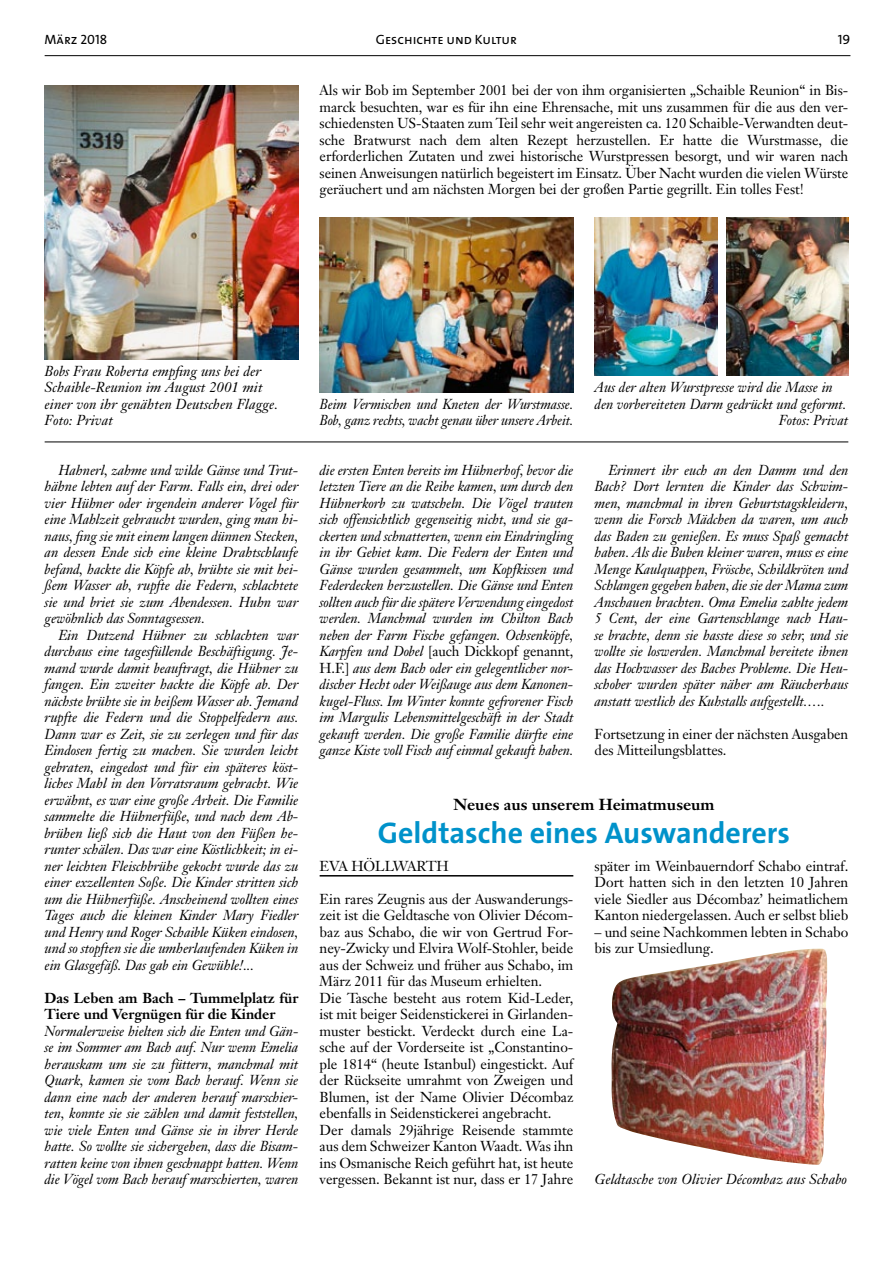
<style>
.page{position:relative;width:893px;height:1263px;background:#fff}
.page>*{position:absolute;margin:0;border:0;box-sizing:border-box;transform-origin:0 0}
.t1{font:700 30px "The Sans B7";color:#0092ca}
.t2{font:700 15.75px "Janson Text";color:#000}
.t3{font:italic 14.25px/16.5px "Janson Text";letter-spacing:-.005em;color:#000;text-align:justify}
.t4{font:14.25px/16.5px "Janson Text";letter-spacing:-.005em;color:#000}
.t5{font:italic 14.25px/16.5px "Janson Text";letter-spacing:-.005em;color:#000;scale:.95 1}
.t6{font:700 14.25px/16.5px "Janson Text";letter-spacing:-.005em;color:#000}
.t7{font:13.5px "The Sans Caps";color:#000}
.s1{font-style:normal}
</style>
<div class="page">
<hr style="left:45px;top:55px;width:805px;height:1px;background:#000">
<img style="left:45px;top:85px;width:253px;height:274px">
<img style="left:320px;top:217px;width:253px;height:175px">
<img style="left:595px;top:217px;width:123px;height:159px">
<img style="left:726px;top:217px;width:122px;height:159px">
<hr style="left:45px;top:442px;width:803px;height:1px;background:#000">
<hr style="left:320px;top:875px;width:253px;height:1px;background:#000">
<img style="left:611px;top:949px;width:217px;height:216px">
<p class="t7" style="left:45px;top:28px;width:64px">März 2018</p>
<p class="t7" style="left:376px;top:28px;width:143px">Geschichte und Kultur</p>
<p class="t7" style="left:838px;top:28px;width:14px">19</p>
<p class="t4" style="left:320px;top:82px;width:530px;text-align:justify">Als wir Bob im September 2001 bei der von ihm organisierten „Schaible Reunion“ in Bis&shy;marck besuchten, war es für ihn eine Ehrensache, mit uns zusammen für die aus den ver&shy;schiedensten US-Staaten zum Teil sehr weit angereisten ca. 120 Schaible-Verwandten deut&shy;sche Bratwurst nach dem alten Rezept herzustellen. Er hatte die Wurstmasse, die erforderlichen Zutaten und zwei historische Wurstpressen besorgt, und wir waren nach seinen Anweisungen natürlich begeistert im Einsatz. Über Nacht wurden die vielen Würste geräuchert und am nächsten Morgen bei der großen Partie gegrillt. Ein tolles Fest!</p>
<p class="t3" style="left:45px;top:363px;width:235px;text-align:left">Bobs Frau Roberta empfing uns bei der<br>Schaible-Reunion im August 2001 mit einer von ihr genähten Deutschen Flagge.<br>Foto: Privat</p>
<p class="t3" style="left:45px;top:462px;width:255px;text-indent:14px">Hahnerl, zahme und wilde Gänse und Trut&shy;hähne lebten auf der Farm. Falls ein, drei oder vier Hühner oder irgendein anderer Vogel für eine Mahlzeit gebraucht wurden, ging man hi&shy;naus, fing sie mit einem langen dünnen Stecken, an dessen Ende sich eine kleine Drahtschlaufe befand, hackte die Köpfe ab, brühte sie mit hei&shy;ßem Wasser ab, rupfte die Federn, schlachtete sie und briet sie zum Abendessen. Huhn war gewöhnlich das Sonntagsessen.</p>
<p class="t3" style="left:45px;top:627px;width:255px;text-indent:14px">Ein Dutzend Hühner zu schlachten war durchaus eine tagesfüllende Beschäftigung. Je&shy;mand wurde damit beauftragt, die Hühner zu fangen. Ein zweiter hackte die Köpfe ab. Der nächste brühte sie in heißem Wasser ab. Jemand rupfte die Federn und die Stoppelfedern aus.<br>Dann war es Zeit, sie zu zerlegen und für das Eindosen fertig zu machen. Sie wurden leicht gebraten, eingedost und für ein späteres köst&shy;liches Mahl in den Vorratsraum gebracht. Wie erwähnt, es war eine große Arbeit. Die Familie sammelte die Hühnerfüße, und nach dem Ab&shy;brühen ließ sich die Haut von den Füßen he&shy;runter schälen. Das war eine Köstlichkeit; in ei&shy;ner leichten Fleischbrühe gekocht wurde das zu einer exzellenten Soße. Die Kinder stritten sich um die Hühnerfüße. Anscheinend wollten eines Tages auch die kleinen Kinder Mary Fiedler und Henry und Roger Schaible Küken eindosen, und so stopften sie die umherlaufenden Küken in ein Glasgefäß. Das gab ein Gewühle!...</p>
<p class="t6" style="left:45px;top:989px;width:255px">Das Leben am Bach – Tummelplatz für<br>Tiere und Vergnügen für die Kinder</p>
<p class="t3" style="left:45px;top:1023px;width:255px">Normalerweise hielten sich die Enten und Gän&shy;se im Sommer am Bach auf. Nur wenn Emelia herauskam um sie zu füttern, manchmal mit Quark, kamen sie vom Bach herauf. Wenn sie dann eine nach der anderen herauf marschier&shy;ten, konnte sie sie zählen und damit feststellen, wie viele Enten und Gänse sie in ihrer Herde hatte. So wollte sie sichergehen, dass die Bisam&shy;ratten keine von ihnen geschnappt hatten. Wenn die Vögel vom Bach herauf marschierten, waren</p>
<p class="t5" style="left:320px;top:396px;width:269px">Beim Vermischen und Kneten der Wurstmasse.<br>Bob, ganz rechts, wacht genau über unsere Arbeit.</p>
<p class="t3" style="left:595px;top:379px;width:240px">Aus der alten Wurstpresse wird die Masse in</p>
<p class="t3" style="left:595px;top:396px;width:253px">den vorbereiteten Darm gedrückt und geformt.</p>
<p class="t3" style="left:779px;top:412px;width:71px">Fotos: Privat</p>
<p class="t3" style="left:320px;top:462px;width:255px">die ersten Enten bereits im Hühnerhof, bevor die letzten Tiere an die Reihe kamen, um durch den Hühnerkorb zu watscheln. Die Vögel trauten sich offensichtlich gegenseitig nicht, und sie ga&shy;ckerten und schnatterten, wenn ein Eindringling in ihr Gebiet kam. Die Federn der Enten und Gänse wurden gesammelt, um Kopfkissen und Federdecken herzustellen. Die Gänse und Enten sollten auch für die spätere Verwendung eingedost werden. Manchmal wurden im Chilton Bach neben der Farm Fische gefangen. Ochsenköpfe, Karpfen und Dobel <span class="s1">[auch Dickkopf genannt, H.F.]</span> aus dem Bach oder ein gelegentlicher nor&shy;discher Hecht oder Weißauge aus dem Kanonen&shy;kugel-Fluss. Im Winter konnte gefrorener Fisch im Margulis Lebensmittelgeschäft in der Stadt gekauft werden. Die große Familie dürfte eine ganze Kiste voll Fisch auf einmal gekauft haben.</p>
<p class="t3" style="left:595px;top:462px;width:255px;text-indent:14px">Erinnert ihr euch an den Damm und den Bach? Dort lernten die Kinder das Schwim&shy;men, manchmal in ihren Geburtstagskleidern, wenn die Forsch Mädchen da waren, um auch das Baden zu genießen. Es muss Spaß gemacht haben. Als die Buben kleiner waren, muss es eine Menge Kaulquappen, Frösche, Schildkröten und Schlangen gegeben haben, die sie der Mama zum Anschauen brachten. Oma Emelia zahlte jedem 5 Cent, der eine Gartenschlange nach Hau&shy;se brachte, denn sie hasste diese so sehr, und sie wollte sie loswerden. Manchmal bereitete ihnen das Hochwasser des Baches Probleme. Die Heu&shy;schober wurden später näher am Räucherhaus anstatt westlich des Kuhstalls aufgestellt.….</p>
<p class="t4" style="left:595px;top:725px;width:255px">Fortsetzung in einer der nächsten Ausgaben des Mitteilungsblattes.</p>
<p class="t2" style="left:453px;top:794px;width:263px">Neues aus unserem Heimatmuseum</p>
<h1 class="t1" style="left:378px;top:817px;width:414px">Geldtasche eines Auswanderers</h1>
<p class="t4" style="left:595px;top:857px;width:255px;text-align:justify">später im Weinbauerndorf Schabo eintraf.<br>Dort hatten sich in den letzten 10 Jahren viele Siedler aus Décombaz’ heimatlichem Kanton niedergelassen. Auch er selbst blieb</p>
<p class="t4" style="left:595px;top:923px;width:255px">– und seine Nachkommen lebten in Schabo bis zur Umsiedlung.</p>
<p class="t4" style="left:320px;top:857px;width:56px">Eva Höllwarth</p>
<p class="t4" style="left:320px;top:890px;width:255px">Ein rares Zeugnis aus der Auswanderungs&shy;zeit ist die Geldtasche von Olivier Décom&shy;baz aus Schabo, die wir von Gertrud For&shy;ney-Zwicky und Elvira Wolf-Stohler, beide aus der Schweiz und früher aus Schabo, im März 2011 für das Museum erhielten.<br>Die Tasche besteht aus rotem Kid-Leder, ist mit beiger Seidenstickerei in Girlanden&shy;muster bestickt. Verdeckt durch eine La&shy;sche auf der Vorderseite ist „Constantino&shy;ple 1814“ (heute Istanbul) eingestickt. Auf der Rückseite umrahmt von Zweigen und Blumen, ist der Name Olivier Décombaz ebenfalls in Seidenstickerei angebracht.<br>Der damals 29jährige Reisende stammte aus dem Schweizer Kanton Waadt. Was ihn ins Osmanische Reich geführt hat, ist heute vergessen. Bekannt ist nur, dass er 17 Jahre</p>
<p class="t3" style="left:595px;top:1171px;width:254px">Geldtasche von Olivier Décombaz aus Schabo</p>
</div>
